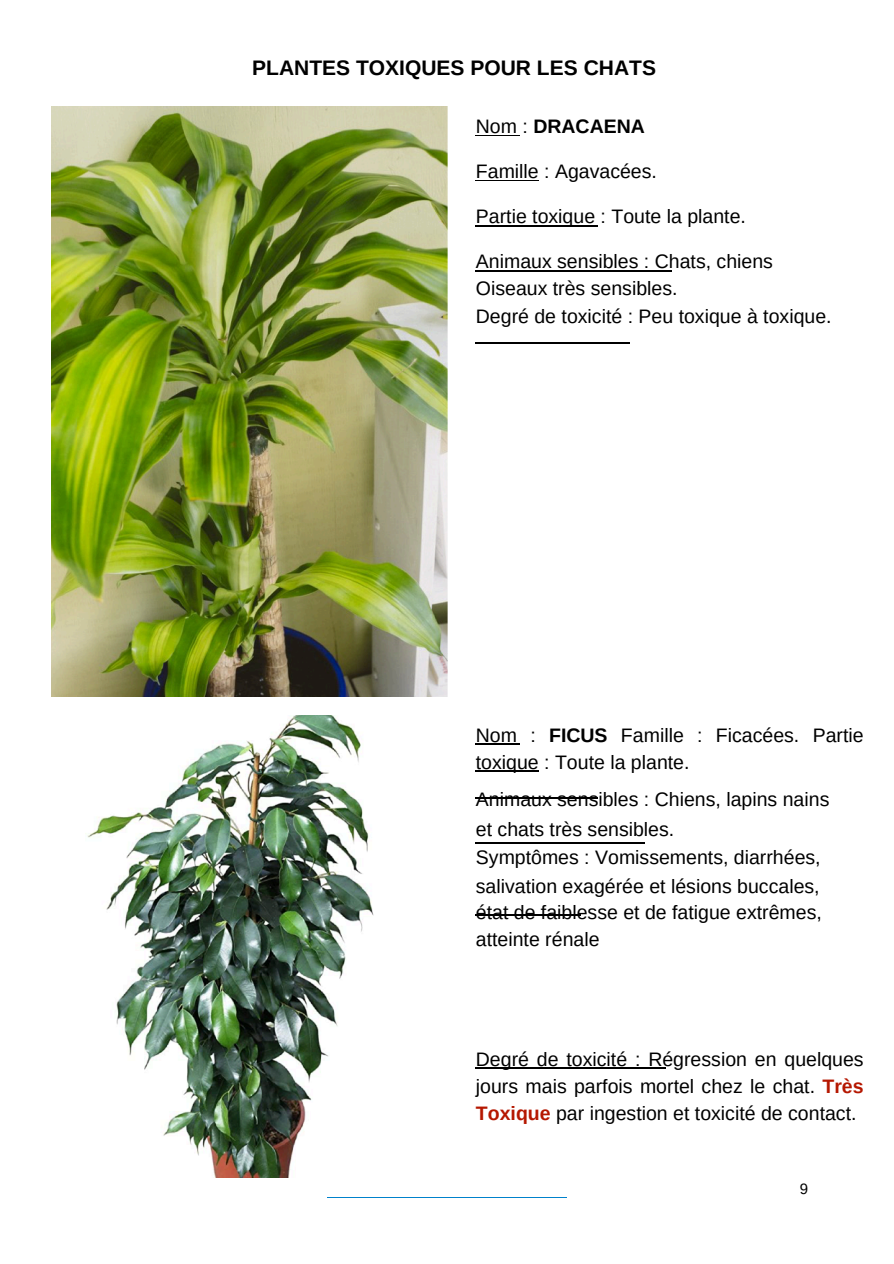
<style>
.page{position:relative;width:894px;height:1264px;background:#fff}
.page>*{position:absolute;margin:0;border:0;box-sizing:border-box;transform-origin:0 0}
.t1{font:700 21px "Arimo";color:#000}
.t2{font:19.5px/27px "Arimo";color:#000}
.t3{font:700 19.5px "Arimo";color:#000}
.t4{font:15px "Arimo";color:#000}
.s1{font-weight:400}
.s2{font-weight:700}
.s3{font-weight:700;color:#b51700}
</style>
<div class="page">
<hr style="left:327px;top:1197px;width:239px;height:1px;background:#0081cb">
<img style="left:52px;top:107px;width:395px;height:589px">
<hr style="left:475px;top:135px;width:44px;height:1px;background:#000">
<hr style="left:475px;top:180px;width:63px;height:1px;background:#000">
<hr style="left:475px;top:225px;width:122px;height:1px;background:#000">
<hr style="left:475px;top:270px;width:196px;height:1px;background:#000">
<hr style="left:475px;top:342px;width:154px;height:1px;background:#000">
<img style="left:85px;top:715px;width:289px;height:462px">
<hr style="left:475px;top:743px;width:44px;height:1px;background:#000">
<hr style="left:475px;top:770px;width:63px;height:1px;background:#000">
<hr style="left:475px;top:797px;width:122px;height:1px;background:#000">
<hr style="left:475px;top:842px;width:169px;height:1px;background:#000">
<hr style="left:475px;top:914px;width:105px;height:1px;background:#000">
<hr style="left:475px;top:1067px;width:190px;height:1px;background:#000">
<p class="t1" style="left:252px;top:56px;width:405px">PLANTES TOXIQUES POUR LES CHATS</p>
<p class="t3" style="left:476px;top:115px;width:170px"><span class="s1">Nom :</span> DRACAENA</p>
<p class="t2" style="left:476px;top:158px;width:182px">Famille : Agavacées.</p>
<p class="t2" style="left:476px;top:203px;width:271px">Partie toxique : Toute la plante.</p>
<p class="t2" style="left:476px;top:248px;width:298px">Animaux sensibles : Chats, chiens</p>
<p class="t2" style="left:476px;top:275px;width:203px">Oiseaux très sensibles.</p>
<p class="t2" style="left:476px;top:303px;width:357px">Degré de toxicité : Peu toxique à toxique.</p>
<p class="t2" style="left:476px;top:722px;width:389px">Nom : <span class="s2">FICUS</span> Famille : Ficacées. Partie toxique : Toute la plante.</p>
<p class="t2" style="left:476px;top:786px;width:355px">Animaux sensibles : Chiens, lapins nains</p>
<p class="t2" style="left:476px;top:815px;width:200px">et chats très sensibles.</p>
<p class="t2" style="left:476px;top:843px;width:346px">Symptômes : Vomissements, diarrhées,</p>
<p class="t2" style="left:476px;top:872px;width:345px">salivation exagérée et lésions buccales,</p>
<p class="t2" style="left:476px;top:898px;width:347px">état de faiblesse et de fatigue extrêmes,</p>
<p class="t2" style="left:476px;top:925px;width:125px">atteinte rénale</p>
<p class="t2" style="left:476px;top:1046px;width:389px;text-align:justify">Degré de toxicité : Régression en quelques jours mais parfois mortel chez le chat. <span class="s3">Très Toxique</span> par ingestion et toxicité de contact.</p>
<p class="t4" style="left:799px;top:1180px;width:10px">9</p>
</div>
